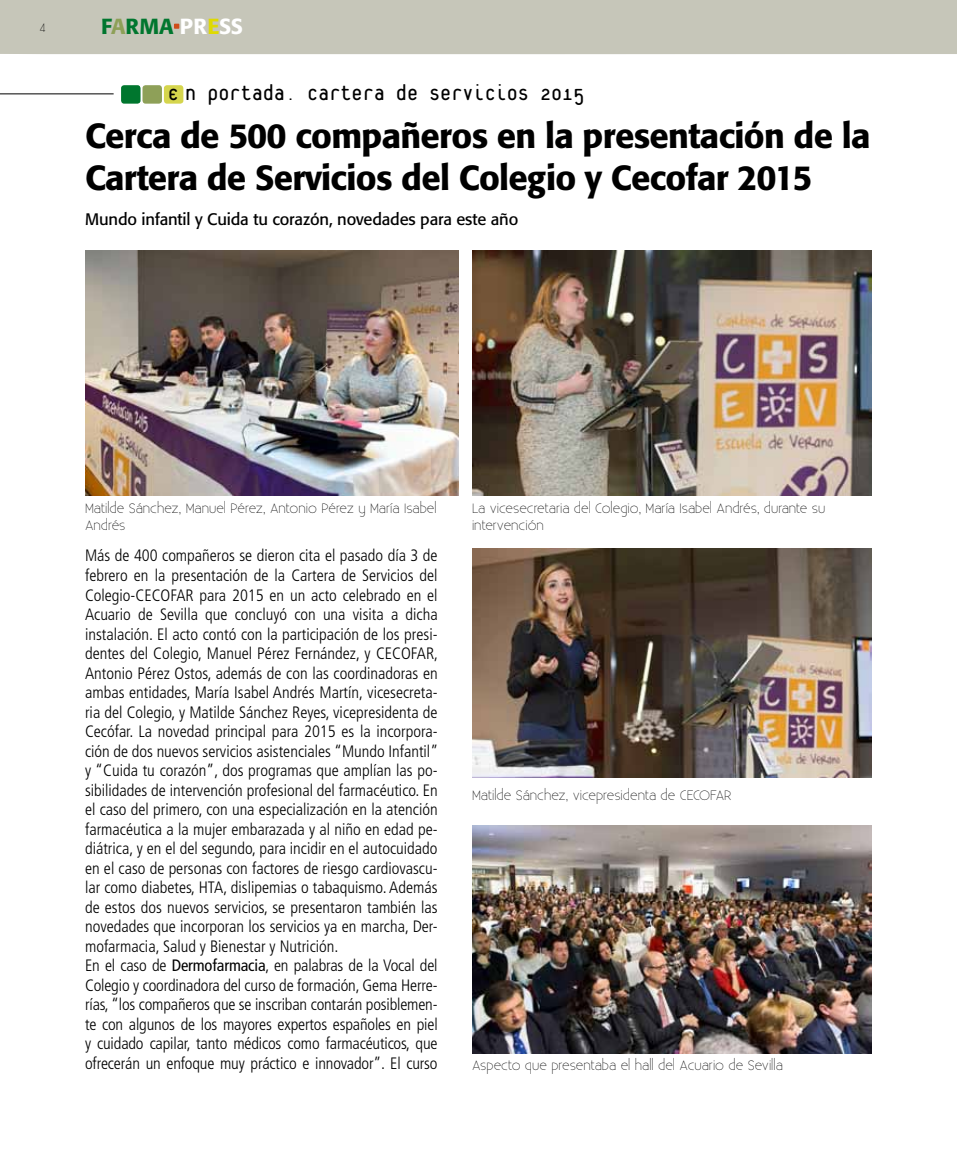
<style>
.page{position:relative;width:957px;height:1149px;background:#fff}
.page>*{position:absolute;margin:0;border:0;box-sizing:border-box;transform-origin:0 0}
.t1{font:500 34.5px/42px "Formata";letter-spacing:-.02em;color:#000}
.t2{font:24px "Platelet";color:#000}
.t3{font:500 21.6px "Formata";color:#00762e}
.t4{font:300 condensed 16.5px/19.5px "Frutiger";color:#000}
.t5{font:16.5px "Formata";letter-spacing:-.01em;color:#000}
.t6{font:300 13.5px/16.5px "Existence";color:#000}
.t7{font:300 12px "Existence";color:#000}
.s1{color:#8ea058}
.s2{color:#fff}
.s3{color:#dfda00}
.s4{font-weight:400}
</style>
<div class="page">
<div style="left:0;top:0;width:957px;height:55px;background:#c6c6b9"></div>
<svg style="left:174px;top:24px;width:5px;height:5px"></svg>
<hr style="left:0;top:94px;width:114px;height:1px;background:#000">
<div style="left:121px;top:85px;width:19px;height:19px;background:#00762e;border-radius:3px"></div>
<div style="left:142px;top:85px;width:20px;height:19px;background:#8ea058;border-radius:3px"></div>
<div style="left:164px;top:85px;width:19px;height:19px;background:#d5d54d;border-radius:3px"></div>
<img style="left:85px;top:250px;width:373px;height:245px">
<img style="left:472px;top:250px;width:400px;height:245px">
<img style="left:472px;top:549px;width:400px;height:228px">
<img style="left:472px;top:825px;width:400px;height:228px">
<p class="t7" style="left:39px;top:22px;width:8px">4</p>
<h3 class="t3" style="left:101px;top:13px;width:143px">F<span class="s1">A</span>RMA <span class="s2">PR</span><span class="s3">E</span><span class="s2">SS</span></h3>
<h2 class="t2" style="left:168px;top:83px;width:418px">E n portada. Cartera de Servicios 2015</h2>
<h1 class="t1" style="left:85px;top:115px;width:787px">Cerca de 500 compañeros en la presentación de la<br>Cartera de Servicios del Colegio y Cecofar 2015</h1>
<p class="t5" style="left:85px;top:209px;width:434px">Mundo infantil y Cuida tu corazón, novedades para este año</p>
<p class="t6" style="left:85px;top:501px;width:353px">Matilde Sánchez, Manuel Pérez, Antonio Pérez y María Isabel<br>Andrés</p>
<p class="t6" style="left:472px;top:501px;width:355px">La vicesecretaria del Colegio, María Isabel Andrés, durante su intervención</p>
<p class="t4" style="left:85px;top:546px;width:355px">Más de 400 compañeros se dieron cita el pasado día 3 de febrero en la presentación de la Cartera de Servicios del Colegio-CECOFAR para 2015 en un acto celebrado en el Acuario de Sevilla que concluyó con una visita a dicha instalación. El acto contó con la participación de los presi&shy;dentes del Colegio, Manuel Pérez Fernández, y CECOFAR, Antonio Pérez Ostos, además de con las coordinadoras en ambas entidades, María Isabel Andrés Martín, vicesecreta&shy;ria del Colegio, y Matilde Sánchez Reyes, vicepresidenta de Cecófar. La novedad principal para 2015 es la incorpora&shy;ción de dos nuevos servicios asistenciales “Mundo Infantil” y “Cuida tu corazón”, dos programas que amplían las po&shy;sibilidades de intervención profesional del farmacéutico. En el caso del primero, con una especialización en la atención farmacéutica a la mujer embarazada y al niño en edad pe&shy;diátrica, y en el del segundo, para incidir en el autocuidado en el caso de personas con factores de riesgo cardiovascu&shy;lar como diabetes, HTA, dislipemias o tabaquismo. Además de estos dos nuevos servicios, se presentaron también las novedades que incorporan los servicios ya en marcha, Der&shy;mofarmacia, Salud y Bienestar y Nutrición.<br>En el caso de <span class="s4">Dermofarmacia</span>, en palabras de la Vocal del Colegio y coordinadora del curso de formación, Gema Herre&shy;rías, “los compañeros que se inscriban contarán posiblemen&shy;te con algunos de los mayores expertos españoles en piel y cuidado capilar, tanto médicos como farmacéuticos, que ofrecerán un enfoque muy práctico e innovador”. El curso</p>
<p class="t6" style="left:472px;top:787px;width:261px">Matilde Sánchez, vicepresidenta de CECOFAR</p>
<p class="t6" style="left:472px;top:1057px;width:312px">Aspecto que presentaba el hall del Acuario de Sevilla</p>
</div>
